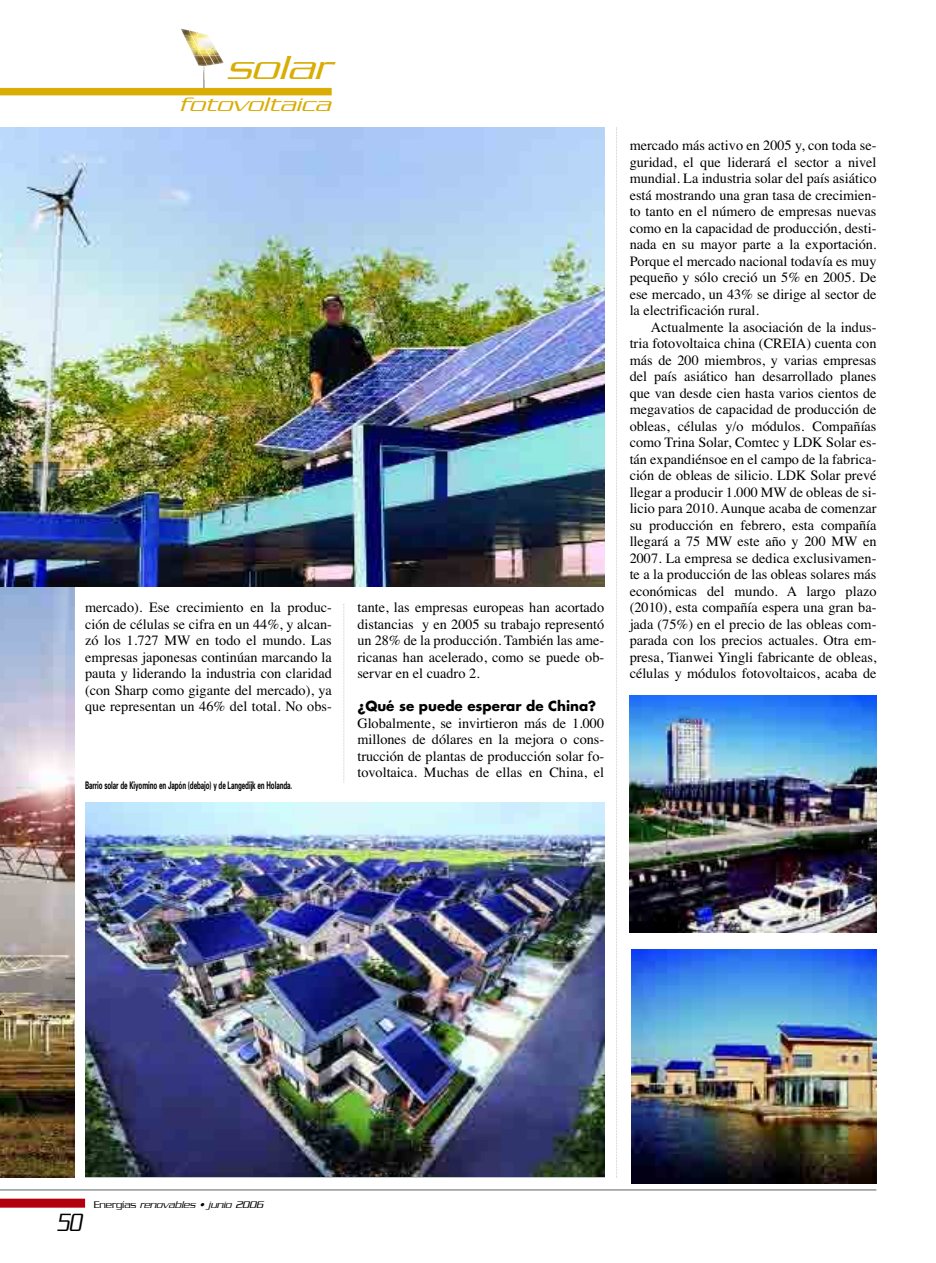
<style>
.page{position:relative;width:936px;height:1263px;background:#fff}
.page>*{position:absolute;margin:0;border:0;box-sizing:border-box;transform-origin:0 0}
.t1{font:italic 300 36px "Serpentine";color:#d9ad03;scale:1.25 1}
.t2{font:italic 300 27px "Serpentine";color:#000;scale:.7 1}
.t3{font:italic 300 21px "Serpentine";color:#d9ad03;scale:1.25 1}
.t4{font:14.25px/16.5px "Times";color:#000;text-align:justify}
.t5{font:700 13.5px "Futura";color:#000}
.t6{font:700 10.5px "Univers";letter-spacing:-.015em;color:#000;scale:.6 1}
.t7{font:italic 300 10.5px "Serpentine";color:#000}
.s1{font-style:normal}
</style>
<div class="page">
<div style="left:0;top:1199px;width:85px;height:9px;background:#b3000f"></div>
<svg style="left:616px;top:128px;width:1px;height:1050px"></svg>
<svg style="left:343px;top:604px;width:1px;height:179px"></svg>
<hr style="left:0;top:1189px;width:876px;height:1px;background:#5c6264">
<img style="left:0;top:587px;width:75px;height:591px">
<div style="left:0;top:88px;width:331px;height:7px;background:#d9ad03"></div>
<img style="left:181px;top:29px;width:35px;height:21px">
<img style="left:632px;top:949px;width:244px;height:234px">
<img style="left:629px;top:696px;width:247px;height:236px">
<img style="left:85px;top:802px;width:519px;height:375px">
<img style="left:0;top:128px;width:604px;height:459px">
<h1 class="t1" style="left:226px;top:56px;width:85px">solar</h1>
<h3 class="t3" style="left:179px;top:97px;width:123px">fotovoltaica</h3>
<p class="t4" style="left:85px;top:599px;width:248px">mercado). Ese crecimiento en la produc&shy;ción de células se cifra en un 44%, y alcan&shy;zó los 1.727 MW en todo el mundo. Las empresas japonesas continúan marcando la pauta y liderando la industria con claridad (con Sharp como gigante del mercado), ya que representan un 46% del total. No obs-</p>
<p class="t4" style="left:357px;top:599px;width:248px">tante, las empresas europeas han acortado distancias y en 2005 su trabajo representó un 28% de la producción. También las ame&shy;ricanas han acelerado, como se puede ob&shy;servar en el cuadro 2.</p>
<p class="t5" style="left:357px;top:700px;width:240px">¿Qué se puede esperar de China?</p>
<p class="t4" style="left:357px;top:714px;width:248px">Globalmente, se invirtieron más de 1.000 millones de dólares en la mejora o cons&shy;trucción de plantas de producción solar fo&shy;tovoltaica. Muchas de ellas en China, el</p>
<p class="t6" style="left:85px;top:781px;width:347px">Barrio solar de Kiyomino en Japón (debajo) y de Langedijk en Holanda.</p>
<p class="t4" style="left:629px;top:137px;width:248px">mercado más activo en 2005 y, con toda se&shy;guridad, el que liderará el sector a nivel mundial. La industria solar del país asiático está mostrando una gran tasa de crecimien&shy;to tanto en el número de empresas nuevas como en la capacidad de producción, desti&shy;nada en su mayor parte a la exportación.<br>Porque el mercado nacional todavía es muy pequeño y sólo creció un 5% en 2005. De ese mercado, un 43% se dirige al sector de la electrificación rural.</p>
<p class="t4" style="left:629px;top:318px;width:248px;text-indent:21px">Actualmente la asociación de la indus&shy;tria fotovoltaica china (CREIA) cuenta con más de 200 miembros, y varias empresas del país asiático han desarrollado planes que van desde cien hasta varios cientos de megavatios de capacidad de producción de obleas, células y/o módulos. Compañías como Trina Solar, Comtec y LDK Solar es&shy;tán expandiénsoe en el campo de la fabrica&shy;ción de obleas de silicio. LDK Solar prevé llegar a producir 1.000 MW de obleas de si&shy;licio para 2010. Aunque acaba de comenzar su producción en febrero, esta compañía llegará a 75 MW este año y 200 MW en 2007. La empresa se dedica exclusivamen&shy;te a la producción de las obleas solares más económicas del mundo. A largo plazo (2010), esta compañía espera una gran ba&shy;jada (75%) en el precio de las obleas com&shy;parada con los precios actuales. Otra em&shy;presa, Tianwei Yingli fabricante de obleas, células y módulos fotovoltaicos, acaba de</p>
<h2 class="t2" style="left:57px;top:1213px;width:36px">50</h2>
<p class="t7" style="left:94px;top:1201px;width:171px"><span class="s1">Energías</span> renovables • junio 2006</p>
</div>
